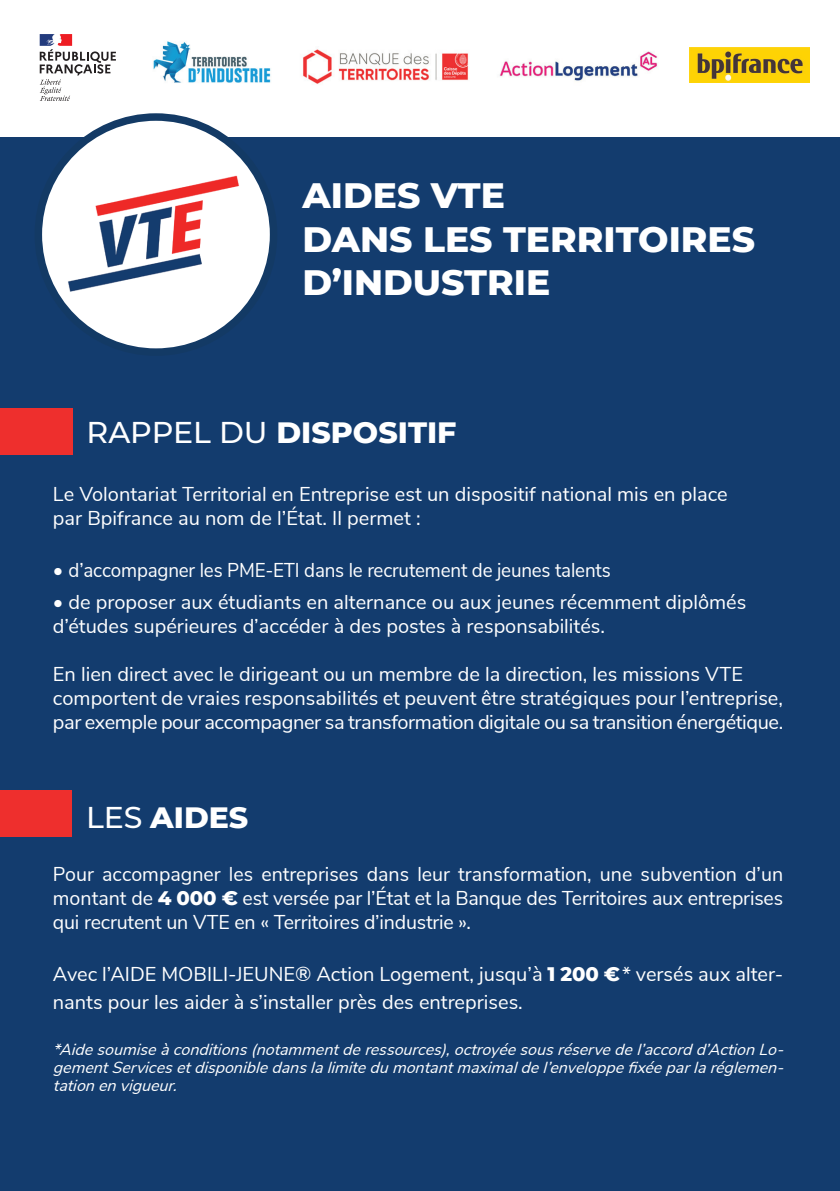
<style>
.page{position:relative;width:840px;height:1191px;background:#fff}
.page>*{position:absolute;margin:0;border:0;box-sizing:border-box;transform-origin:0 0}
.t1{font:800 36px/43.2px "Montserrat";color:#fff}
.t2{font:800 30px "Montserrat";color:#fff}
.t3{font:20px/24px "Nunito Sans";color:#fff}
.t4{font:italic 16px/18px "Nunito Sans";color:#fff;text-align:justify}
.s1{font-weight:500}
.s2{font-family:"Montserrat";font-weight:800}
</style>
<div class="page">
<div style="left:0;top:136px;width:839px;height:1055px;background:#133c6e"></div>
<div style="left:0;top:790px;width:71px;height:46px;background:#ee2f2d"></div>
<div style="left:0;top:408px;width:72px;height:46px;background:#ee2f2d"></div>
<svg style="left:40px;top:34px;width:76px;height:67px"></svg>
<img style="left:153px;top:41px;width:118px;height:42px">
<div style="left:38px;top:117px;width:235px;height:235px;background:#fff;border-radius:50%"></div>
<div style="left:35px;top:113px;width:242px;height:243px;border:8px solid #133a65;border-radius:50%"></div>
<img style="left:68px;top:175px;width:171px;height:117px">
<img style="left:689px;top:48px;width:119px;height:34px">
<img style="left:303px;top:49px;width:166px;height:35px">
<img style="left:499px;top:51px;width:159px;height:30px">
<h1 class="t1" style="left:302px;top:172px;width:454px">AIDES VTE<br>DANS LES TERRITOIRES<br>D’INDUSTRIE</h1>
<h2 class="t2" style="left:86px;top:410px;width:371px"><span class="s1">RAPPEL DU</span> DISPOSITIF</h2>
<p class="t3" style="left:53px;top:480px;width:676px">Le Volontariat Territorial en Entreprise est un dispositif national mis en place par Bpifrance au nom de l’État. Il permet :</p>
<p class="t3" style="left:53px;top:556px;width:559px">• d’accompagner les PME-ETI dans le recrutement de jeunes talents</p>
<p class="t3" style="left:53px;top:588px;width:694px">• de proposer aux étudiants en alternance ou aux jeunes récemment diplômés d’études supérieures d’accéder à des postes à responsabilités.</p>
<p class="t3" style="left:53px;top:660px;width:731px">En lien direct avec le dirigeant ou un membre de la direction, les missions VTE comportent de vraies responsabilités et peuvent être stratégiques pour l’entreprise, par exemple pour accompagner sa transformation digitale ou sa transition énergétique.</p>
<h2 class="t2" style="left:86px;top:795px;width:164px"><span class="s1">LES</span> AIDES</h2>
<p class="t3" style="left:53px;top:861px;width:731px;text-align:justify">Pour accompagner les entreprises dans leur transformation, une subvention d’un montant de <span class="s2">4 000 €</span> est versée par l’État et la Banque des Territoires aux entreprises qui recrutent un VTE en « Territoires d’industrie ».</p>
<p class="t3" style="left:53px;top:959px;width:731px;line-height:28px">Avec l’AIDE MOBILI-JEUNE® Action Logement, jusqu’à <span class="s2">1 200 €</span>* versés aux alter&shy;nants pour les aider à s’installer près des entreprises.</p>
<p class="t4" style="left:53px;top:1039px;width:737px">*Aidesoumiseàconditions(notammentderessources),octroyéesousréservedel’accordd’ActionLo&shy;gementServicesetdisponibledanslalimitedumontantmaximaldel’enveloppefixéeparlaréglemen&shy;tationenvigueur.</p>
</div>
